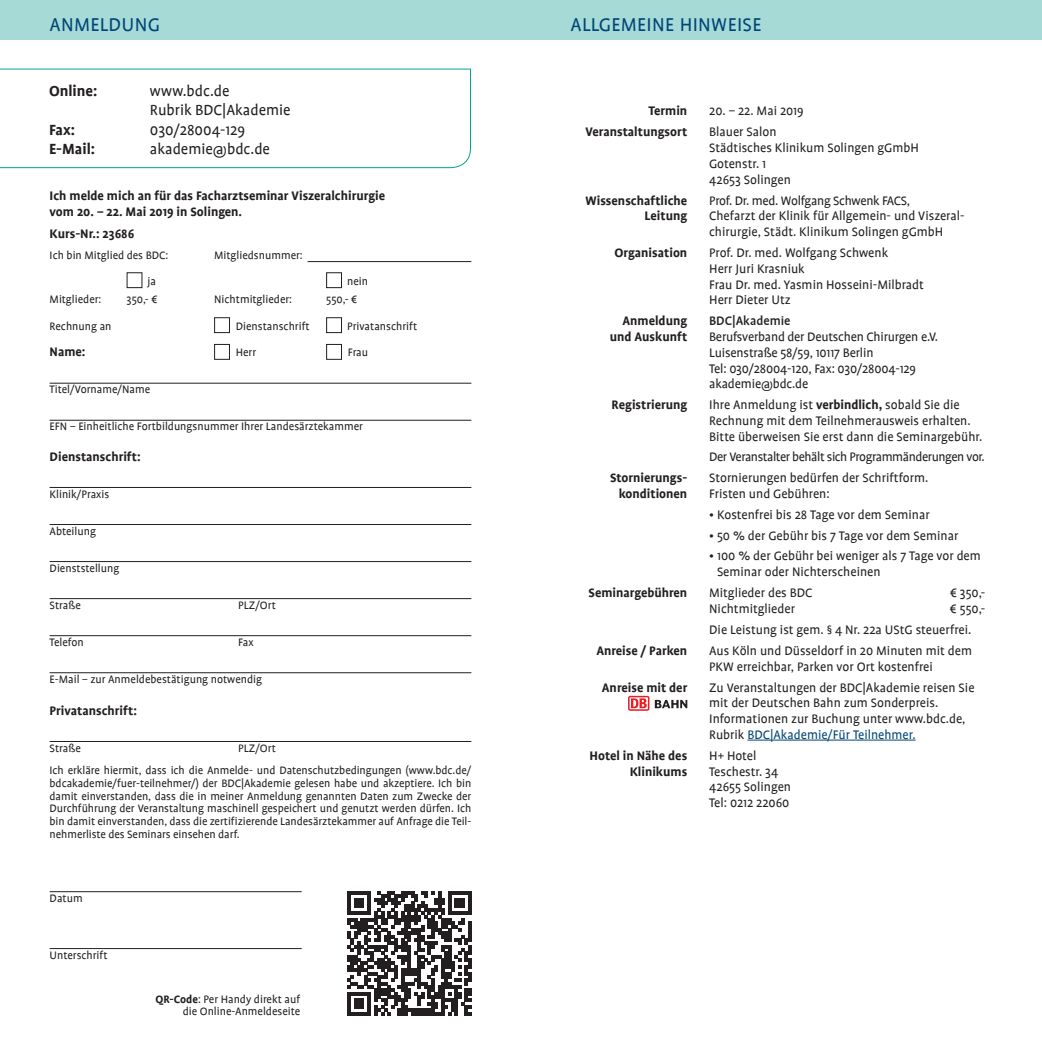
<style>
.page{position:relative;width:1042px;height:1042px;background:#fff}
.page>*{position:absolute;margin:0;border:0;box-sizing:border-box;transform-origin:0 0}
.t1{font:21px "Profile";letter-spacing:.015em;color:#004577}
.t2{font:16.62px/19.2px "Profile";color:#231f20}
.t3{font:700 16.62px "Profile";color:#231f20}
.t4{font:14px/15.8px "Profile";color:#231f20}
.t5{font:700 14px/15.8px "Profile";color:#231f20;text-align:right}
.t6{font:14px "Profile";letter-spacing:-.03em;color:#231f20}
.t7{font:500 14px "Profile";color:#231f20}
.t8{font:12.25px/12.8px "Profile";color:#231f20;text-align:right}
.s1{font-weight:700}
.s2{color:#004577}
</style>
<div class="page">
<div style="left:0;top:0;width:1042px;height:40px;background:#a6dad6"></div>
<hr style="left:308px;top:261px;width:163px;height:1px;background:#231f20">
<hr style="left:50px;top:383px;width:421px;height:1px;background:#231f20">
<hr style="left:50px;top:420px;width:421px;height:1px;background:#231f20">
<hr style="left:50px;top:487px;width:421px;height:1px;background:#231f20">
<hr style="left:50px;top:524px;width:421px;height:1px;background:#231f20">
<hr style="left:50px;top:561px;width:421px;height:1px;background:#231f20">
<hr style="left:50px;top:598px;width:421px;height:1px;background:#231f20">
<hr style="left:50px;top:635px;width:421px;height:1px;background:#231f20">
<hr style="left:50px;top:672px;width:421px;height:1px;background:#231f20">
<hr style="left:50px;top:741px;width:421px;height:1px;background:#231f20">
<hr style="left:50px;top:891px;width:252px;height:1px;background:#231f20">
<hr style="left:50px;top:948px;width:252px;height:1px;background:#231f20">
<div style="left:127px;top:272px;width:15px;height:16px;border:1px solid #231f20"></div>
<div style="left:326px;top:272px;width:16px;height:16px;border:1px solid #231f20"></div>
<div style="left:214px;top:317px;width:16px;height:16px;border:1px solid #231f20"></div>
<div style="left:326px;top:317px;width:16px;height:16px;border:1px solid #231f20"></div>
<div style="left:214px;top:344px;width:16px;height:16px;border:1px solid #231f20"></div>
<div style="left:326px;top:344px;width:16px;height:16px;border:1px solid #231f20"></div>
<svg style="left:0;top:68px;width:471px;height:100px"></svg>
<svg style="left:628px;top:696px;width:21px;height:15px"></svg>
<div style="left:629px;top:697px;width:19px;height:12px;background:#fff"></div>
<svg style="left:631px;top:698px;width:16px;height:10px"></svg>
<svg style="left:655px;top:700px;width:32px;height:8px"></svg>
<hr style="left:747px;top:739px;width:168px;height:1px;background:#004577">
<svg style="left:347px;top:891px;width:124px;height:124px"></svg>
<h1 class="t1" style="left:50px;top:14px;width:112px">ANMELDUNG</h1>
<h1 class="t1" style="left:570px;top:14px;width:192px">ALLGEMEINE HINWEISE</h1>
<p class="t3" style="left:49px;top:82px;width:50px">Online:</p>
<p class="t2" style="left:150px;top:81px;width:142px">www.bdc.de<br>Rubrik BDC|Akademie</p>
<p class="t3" style="left:49px;top:120px;width:28px">Fax:</p>
<p class="t2" style="left:150px;top:120px;width:97px">030/28004-129</p>
<p class="t3" style="left:49px;top:140px;width:48px">E-Mail:</p>
<p class="t2" style="left:150px;top:139px;width:122px">akademie@bdc.de</p>
<p class="t5" style="left:50px;top:187px;width:337px;line-height:16.8px;text-align:left">Ich melde mich an für das Facharztseminar Viszeralchirurgie vom 20. – 22. Mai 2019 in Solingen.</p>
<p class="t5" style="left:50px;top:226px;width:86px">Kurs-Nr.: 23686</p>
<p class="t8" style="left:50px;top:249px;width:120px">Ich bin Mitglied des BDC:</p>
<p class="t8" style="left:214px;top:249px;width:90px">Mitgliedsnummer:</p>
<p class="t8" style="left:148px;top:274px;width:10px">ja</p>
<p class="t8" style="left:347px;top:274px;width:22px">nein</p>
<p class="t8" style="left:50px;top:293px;width:53px">Mitglieder:</p>
<p class="t8" style="left:127px;top:293px;width:32px">350,- €</p>
<p class="t8" style="left:214px;top:293px;width:79px">Nichtmitglieder:</p>
<p class="t8" style="left:326px;top:293px;width:33px">550,- €</p>
<p class="t8" style="left:50px;top:319px;width:63px">Rechnung an</p>
<p class="t8" style="left:236px;top:319px;width:75px">Dienstanschrift</p>
<p class="t8" style="left:347px;top:319px;width:72px">Privatanschrift</p>
<p class="t5" style="left:50px;top:344px;width:37px">Name:</p>
<p class="t8" style="left:236px;top:346px;width:22px">Herr</p>
<p class="t8" style="left:348px;top:346px;width:22px">Frau</p>
<p class="t8" style="left:50px;top:383px;width:102px">Titel/Vorname/Name</p>
<p class="t8" style="left:50px;top:420px;width:315px">EFN – Einheitliche Fortbildungsnummer Ihrer Landesärztekammer</p>
<p class="t5" style="left:50px;top:448px;width:93px">Dienstanschrift:</p>
<p class="t8" style="left:50px;top:487px;width:61px">Klinik/Praxis</p>
<p class="t8" style="left:50px;top:524px;width:48px">Abteilung</p>
<p class="t8" style="left:50px;top:562px;width:71px">Dienststellung</p>
<p class="t8" style="left:50px;top:599px;width:33px">Straße</p>
<p class="t8" style="left:238px;top:599px;width:39px">PLZ/Ort</p>
<p class="t8" style="left:50px;top:636px;width:36px">Telefon</p>
<p class="t8" style="left:238px;top:636px;width:17px">Fax</p>
<p class="t8" style="left:50px;top:673px;width:214px">E-Mail – zur Anmeldebestätigung notwendig</p>
<p class="t5" style="left:50px;top:702px;width:89px">Privatanschrift:</p>
<p class="t8" style="left:50px;top:741px;width:33px">Straße</p>
<p class="t8" style="left:50px;top:736px;width:423px;line-height:22.6px;text-align:center">PLZ/Ort<br>Ich erkläre hiermit, dass ich die Anmelde- und Datenschutzbedingungen (www.bdc.de/</p>
<p class="t8" style="left:50px;top:777px;width:423px;text-align:justify">bdcakademie/fuer-teilnehmer/) der BDC|Akademie gelesen habe und akzeptiere. Ich bin damit einverstanden, dass die in meiner Anmeldung genannten Daten zum Zwecke der Durchführung der Veranstaltung maschinell gespeichert und genutzt werden dürfen. Ich bin damit einverstanden, dass die zertifizierende Landesärztekammer auf Anfrage die Teil&shy;nehmerliste des Seminars einsehen darf.</p>
<p class="t8" style="left:50px;top:892px;width:35px">Datum</p>
<p class="t8" style="left:50px;top:948px;width:60px">Unterschrift</p>
<p class="t8" style="left:156px;top:992px;width:146px"><span class="s1">QR-Code</span>: Per Handy direkt auf die Online-Anmeldeseite</p>
<p class="t5" style="left:648px;top:103px;width:40px">Termin</p>
<p class="t4" style="left:709px;top:103px;width:96px">20. – 22. Mai 2019</p>
<p class="t5" style="left:586px;top:124px;width:103px">Veranstaltungsort</p>
<p class="t4" style="left:709px;top:124px;width:211px">Blauer Salon<br>Städtisches Klinikum Solingen gGmbH<br>Gotenstr. 1<br>42653 Solingen</p>
<p class="t5" style="left:585px;top:192px;width:103px">Wissenschaftliche<br>Leitung</p>
<p class="t4" style="left:709px;top:192px;width:256px">Prof. Dr. med. Wolfgang Schwenk FACS,<br>Chefarzt der Klinik für Allgemein- und Viszeral&shy;chirurgie, Städt. Klinikum Solingen gGmbH</p>
<p class="t5" style="left:614px;top:245px;width:74px">Organisation</p>
<p class="t4" style="left:709px;top:245px;width:216px">Prof. Dr. med. Wolfgang Schwenk<br>Herr Juri Krasniuk<br>Frau Dr. med. Yasmin Hosseini-Milbradt<br>Herr Dieter Utz</p>
<p class="t5" style="left:610px;top:313px;width:79px">Anmeldung und Auskunft</p>
<p class="t7" style="left:709px;top:314px;width:83px">BDC|Akademie</p>
<p class="t4" style="left:709px;top:329px;width:230px">Berufsverband der Deutschen Chirurgen e.V.<br>Luisenstraße 58/59, 10117 Berlin<br>Tel: 030/28004-120, Fax: 030/28004-129 akademie@bdc.de</p>
<p class="t5" style="left:611px;top:397px;width:77px">Registrierung</p>
<p class="t4" style="left:709px;top:397px;width:275px">Ihre Anmeldung ist <span class="s1">verbindlich,</span> sobald Sie die<br>Rechnung mit dem Teilnehmerausweis erhalten.<br>Bitte überweisen Sie erst dann die Seminargebühr.</p>
<p class="t6" style="left:709px;top:450px;width:277px">Der Veranstalter behält sich Programmänderungen vor.</p>
<p class="t5" style="left:610px;top:470px;width:79px">Stornierungs&shy;konditionen</p>
<p class="t4" style="left:709px;top:470px;width:221px">Stornierungen bedürfen der Schriftform.<br>Fristen und Gebühren:</p>
<p class="t4" style="left:709px;top:507px;width:222px">• Kostenfrei bis 28 Tage vor dem Seminar</p>
<p class="t4" style="left:709px;top:527px;width:251px">• 50 % der Gebühr bis 7 Tage vor dem Seminar</p>
<p class="t4" style="left:717px;top:548px;width:265px;text-indent:-8px">• 100 % der Gebühr bei weniger als 7 Tage vor dem<br>Seminar oder Nichterscheinen</p>
<p class="t5" style="left:588px;top:585px;width:100px">Seminargebühren</p>
<p class="t4" style="left:709px;top:585px;width:105px">Mitglieder des BDC</p>
<p class="t4" style="left:950px;top:585px;width:37px">€ 350,-</p>
<p class="t4" style="left:709px;top:601px;width:87px">Nichtmitglieder</p>
<p class="t4" style="left:709px;top:598px;width:278px;line-height:21px;text-indent:241px">€ 550,-<br>Die Leistung ist gem. § 4 Nr. 22a UStG steuerfrei.</p>
<p class="t5" style="left:596px;top:642px;width:92px">Anreise / Parken</p>
<p class="t4" style="left:709px;top:643px;width:264px">Aus Köln und Düsseldorf in 20 Minuten mit dem<br>PKW erreichbar, Parken vor Ort kostenfrei</p>
<p class="t5" style="left:602px;top:679px;width:87px">Anreise mit der</p>
<p class="t4" style="left:709px;top:679px;width:267px">Zu Veranstaltungen der BDC|Akademie reisen Sie mit der Deutschen Bahn zum Sonderpreis.<br>Informationen zur Buchung unter www.bdc.de, Rubrik <span class="s2">BDC|Akademie/Für Teilnehmer.</span></p>
<p class="t5" style="left:590px;top:747px;width:99px">Hotel in Nähe des<br>Klinikums</p>
<p class="t4" style="left:709px;top:748px;width:83px">H+ Hotel<br>Teschestr. 34<br>42655 Solingen<br>Tel: 0212 22060</p>
</div>
